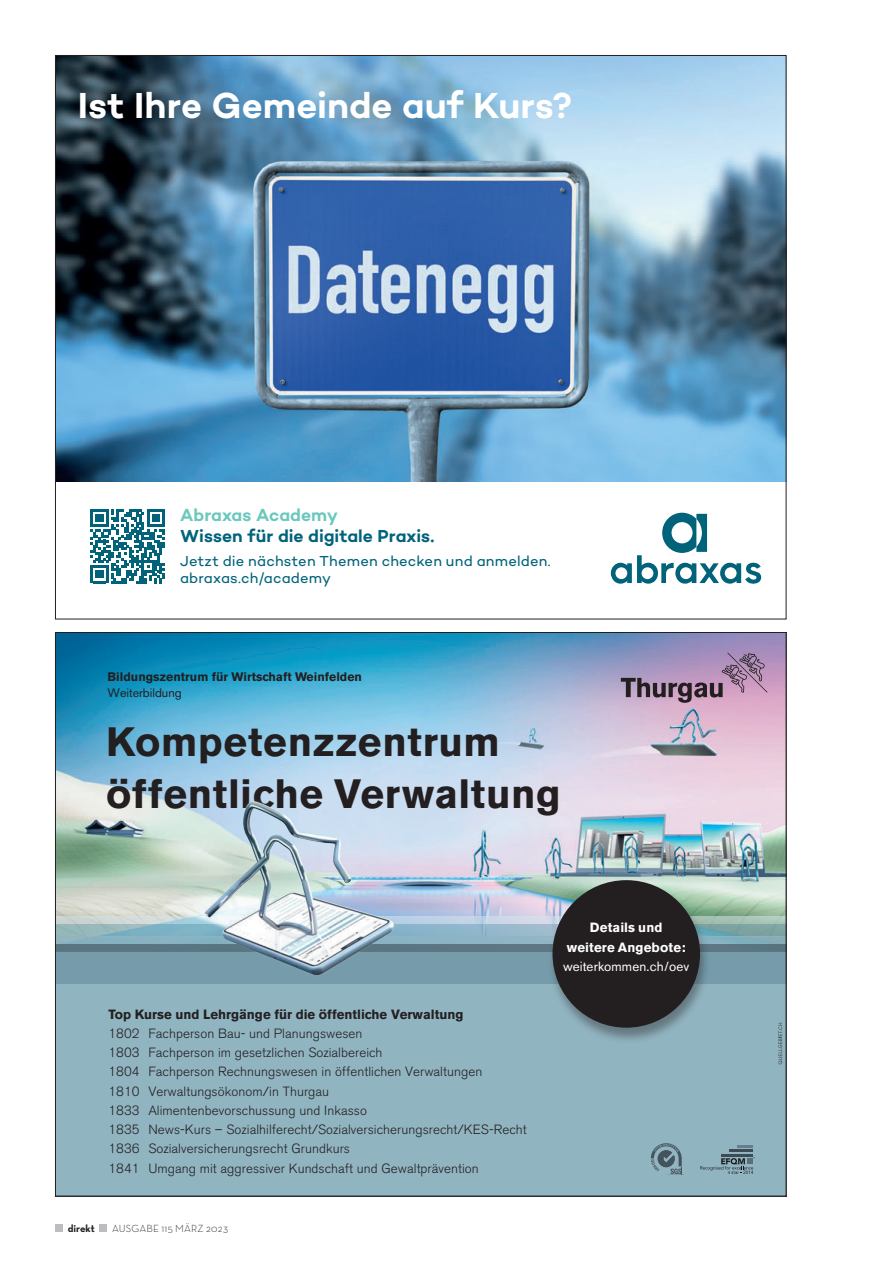
<style>
.page{position:relative;width:893px;height:1263px;background:#fff}
.page>*{position:absolute;margin:0;border:0;box-sizing:border-box;transform-origin:0 0}
.t1{font:700 40.65px/51.8px "Akzidenz Grotesk BE";letter-spacing:.015em;color:#231f20}
.t2{font:600 36.9px "Campton";color:#fff}
.t3{font:600 17.7px "Campton";color:#00637a}
.t4{font:600 17.7px "Campton";color:#6bc8be}
.t5{font:14.7px/17px "Campton";letter-spacing:.01em;color:#00637a}
.t6{font:300 13.35px/19.2px "Akzidenz Grotesk BE";letter-spacing:.005em;color:#231f20}
.t7{font:700 13.35px "Akzidenz Grotesk BE";color:#231f20}
.t8{font:700 13.35px/19.2px "Akzidenz Grotesk BE";letter-spacing:.01em;color:#fff;text-align:center}
.t9{font:13.35px "Akzidenz Grotesk BE";letter-spacing:.015em;color:#fff}
.t10{font:700 12.3px "Akzidenz Grotesk BE";color:#231f20}
.t11{font:12.3px "Akzidenz Grotesk BE";color:#231f20}
.t12{font:300 10.5px "Neutra Text";letter-spacing:.015em;color:#231f20}
.t13{font:700 10.5px "Neutra Text";color:#231f20}
</style>
<div class="page">
<div style="left:55px;top:1224px;width:8px;height:8px;background:#bcbdc0"></div>
<div style="left:100px;top:1224px;width:7px;height:8px;background:#bcbdc0"></div>
<img style="left:57px;top:57px;width:727px;height:424px">
<svg style="left:611px;top:513px;width:150px;height:71px"></svg>
<svg style="left:91px;top:509px;width:74px;height:74px"></svg>
<img style="left:57px;top:634px;width:727px;height:560px">
<h2 class="t2" style="left:78px;top:82px;width:496px">Ist Ihre Gemeinde auf Kurs?</h2>
<h3 class="t4" style="left:180px;top:504px;width:160px">Abraxas Academy</h3>
<h3 class="t3" style="left:180px;top:525px;width:256px">Wissen für die digitale Praxis.</h3>
<p class="t5" style="left:180px;top:552px;width:372px">Jetzt die nächsten Themen checken und anmelden. abraxas.ch/academy</p>
<p class="t10" style="left:108px;top:670px;width:256px">Bildungszentrum für Wirtschaft Weinfelden</p>
<p class="t11" style="left:108px;top:686px;width:76px">Weiterbildung</p>
<h1 class="t1" style="left:106px;top:717px;width:456px">Kompetenzzentrum öffentliche Verwaltung</h1>
<p class="t7" style="left:108px;top:1006px;width:357px">Top Kurse und Lehrgänge für die öffentliche Verwaltung</p>
<p class="t6" style="left:108px;top:1024px;width:420px">1802 Fachperson Bau- und Planungswesen<br>1803 Fachperson im gesetzlichen Sozialbereich<br>1804 Fachperson Rechnungswesen in öffentlichen Verwaltungen<br>1810 Verwaltungsökonom/in Thurgau<br>1833 Alimentenbevorschussung und Inkasso<br>1835 News-Kurs – Sozialhilferecht/Sozialversicherungsrecht/KES-Recht 1836 Sozialversicherungsrecht Grundkurs<br>1841 Umgang mit aggressiver Kundschaft und Gewaltprävention</p>
<p class="t13" style="left:68px;top:1222px;width:29px">direkt</p>
<p class="t12" style="left:112px;top:1222px;width:117px">AUSGABE 115 MÄRZ 2023</p>
<p class="t8" style="left:567px;top:918px;width:120px">Details und weitere Angebote:</p>
<p class="t9" style="left:563px;top:958px;width:128px">weiterkommen.ch/oev</p>
</div>
